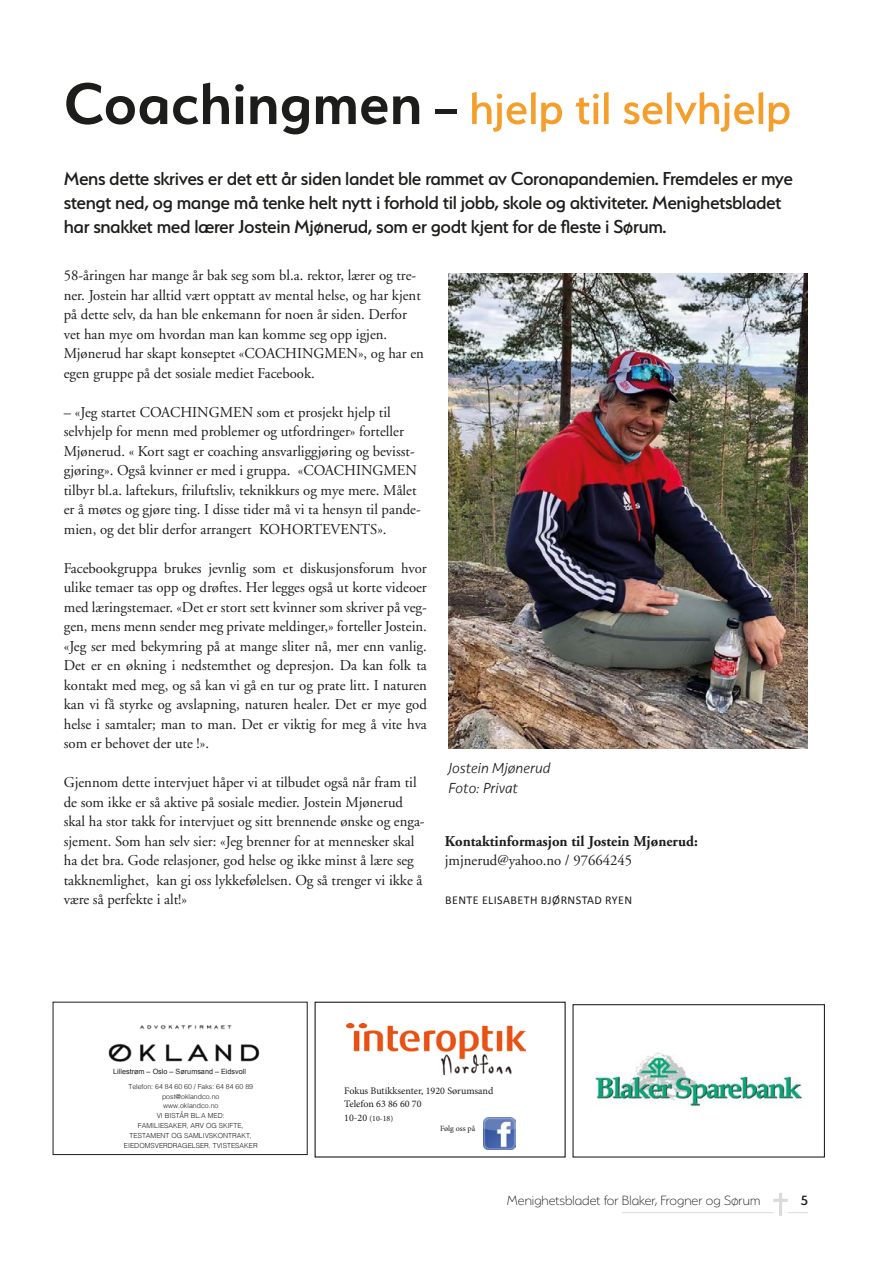
<style>
.page{position:relative;width:893px;height:1263px;background:#fff}
.page>*{position:absolute;margin:0;border:0;box-sizing:border-box;transform-origin:0 0}
.t1{font:500 51px "Serenity";color:#f59e2b}
.t2{font:500 21px/24px "Serenity";letter-spacing:-.02em;color:#1d1d1b}
.t3{font:15px/19.5px "Adobe Garamond";color:#1d1d1b}
.t4{font:200 15px "Serenity";color:#1d1d1b}
.t5{font:700 15px "Adobe Garamond";color:#1d1d1b}
.t6{font:italic 300 15px/19.5px "Seravek";color:#1d1d1b}
.t7{font:500 15px "Serenity";color:#1d1d1b}
.t8{font:12px "Calibri";letter-spacing:.04em;color:#1d1d1b}
.t9{font:10.05px/13.4px "Minion Pro";color:#1d1d1b}
.t10{font:7.95px "Minion Pro";color:#1d1d1b}
.t11{font:7.2px "Arial";color:#1d1d1b}
.t12{font:300 6.9px/9.9px "Helvetica";color:#1d1d1b;text-align:center}
.s1{font-weight:600;font-size:66px;color:#1d1d1b}
.s2{font-weight:600;color:#1d1d1b}
.s3{font-size:10.05px}
</style>
<div class="page">
<hr style="left:622px;top:1212px;width:151px;height:1px;background:#dadada">
<svg style="left:773px;top:1193px;width:35px;height:23px"></svg>
<div style="left:53px;top:1002px;width:255px;height:153px;border:1px solid #1d1d1b"></div>
<img style="left:108px;top:1025px;width:152px;height:37px">
<img style="left:595px;top:1052px;width:207px;height:55px">
<div style="left:572px;top:1004px;width:253px;height:153px;border:1px solid #1d1d1b"></div>
<img style="left:346px;top:1024px;width:179px;height:50px">
<div style="left:315px;top:1002px;width:251px;height:155px;border:1px solid #1d1d1b"></div>
<img style="left:483px;top:1117px;width:33px;height:33px">
<img style="left:449px;top:274px;width:359px;height:474px">
<h1 class="t1" style="left:64px;top:81px;width:729px"><span class="s1">Coachingmen</span> <span class="s2">–</span> hjelp til selvhjelp</h1>
<p class="t2" style="left:64px;top:166px;width:731px">Mens dette skrives er det ett år siden landet ble rammet av Coronapandemien. Fremdeles er mye stengt ned, og mange må tenke helt nytt i forhold til jobb, skole og aktiviteter. Menighetsbladet har snakket med lærer Jostein Mjønerud, som er godt kjent for de fleste i Sørum.</p>
<p class="t3" style="left:64px;top:266px;width:362px">58-åringen har mange år bak seg som bl.a. rektor, lærer og tre&shy;ner. Jostein har alltid vært opptatt av mental helse, og har kjent på dette selv, da han ble enkemann for noen år siden. Derfor vet han mye om hvordan man kan komme seg opp igjen.<br>Mjønerud har skapt konseptet «COACHINGMEN», og har en egen gruppe på det sosiale mediet Facebook.</p>
<p class="t3" style="left:64px;top:402px;width:358px">– «Jeg startet COACHINGMEN som et prosjekt hjelp til selvhjelp for menn med problemer og utfordringer» forteller Mjønerud. « Kort sagt er coaching ansvarliggjøring og bevisst&shy;gjøring». Også kvinner er med i gruppa. «COACHINGMEN tilbyr bl.a. laftekurs, friluftsliv, teknikkurs og mye mere. Målet er å møtes og gjøre ting. I disse tider må vi ta hensyn til pande&shy;mien, og det blir derfor arrangert KOHORTEVENTS».</p>
<p class="t3" style="left:64px;top:558px;width:365px;text-align:justify">Facebookgruppa brukes jevnlig som et diskusjonsforum hvor ulike temaer tas opp og drøftes. Her legges også ut korte videoer med læringstemaer. «Det er stort sett kvinner som skriver på veg&shy;gen, mens menn sender meg private meldinger,» forteller Jostein. «Jeg ser med bekymring på at mange sliter nå, mer enn vanlig.<br>Det er en økning i nedstemthet og depresjon. Da kan folk ta kontakt med meg, og så kan vi gå en tur og prate litt. I naturen kan vi få styrke og avslapning, naturen healer. Det er mye god helse i samtaler; man to man. Det er viktig for meg å vite hva som er behovet der ute !».</p>
<p class="t3" style="left:64px;top:773px;width:362px">Gjennom dette intervjuet håper vi at tilbudet også når fram til de som ikke er så aktive på sosiale medier. Jostein Mjønerud skal ha stor takk for intervjuet og sitt brennende ønske og enga&shy;sjement. Som han selv sier: «Jeg brenner for at mennesker skal ha det bra. Gode relasjoner, god helse og ikke minst å lære seg takknemlighet, kan gi oss lykkefølelsen. Og så trenger vi ikke å være så perfekte i alt!»</p>
<p class="t6" style="left:449px;top:759px;width:104px">Jostein Mjønerud<br>Foto: Privat</p>
<p class="t5" style="left:445px;top:833px;width:255px">Kontaktinformasjon til Jostein Mjønerud:</p>
<p class="t3" style="left:445px;top:851px;width:189px">jmjnerud@yahoo.no / 97664245</p>
<p class="t8" style="left:445px;top:892px;width:189px">BENTE ELISABETH BJØRNSTAD RYEN</p>
<p class="t11" style="left:113px;top:1066px;width:134px">Lillestrøm – Oslo – Sørumsand – Eidsvoll</p>
<p class="t12" style="left:124px;top:1081px;width:135px">Telefon: 64 84 60 60 / Faks: 64 84 60 89 post@oklandco.no<br>www.oklandco.no<br>VI BISTÅR BL.A MED:<br>FAMILIESAKER, ARV OG SKIFTE,<br>TESTAMENT OG SAMLIVSKONTRAKT,<br>EIEDOMSVERDRAGELSER, TVISTESAKER</p>
<p class="t9" style="left:344px;top:1084px;width:151px">Fokus Butikksenter, 1920 Sørumsand<br>Telefon 63 86 60 70</p>
<p class="t10" style="left:344px;top:1113px;width:50px"><span class="s3">10-20</span> (10-18)</p>
<p class="t10" style="left:440px;top:1123px;width:37px">Følg oss på</p>
<p class="t4" style="left:507px;top:1193px;width:255px">Menighetsbladet for Blaker, Frogner og Sørum</p>
<p class="t7" style="left:801px;top:1192px;width:9px">5</p>
</div>
